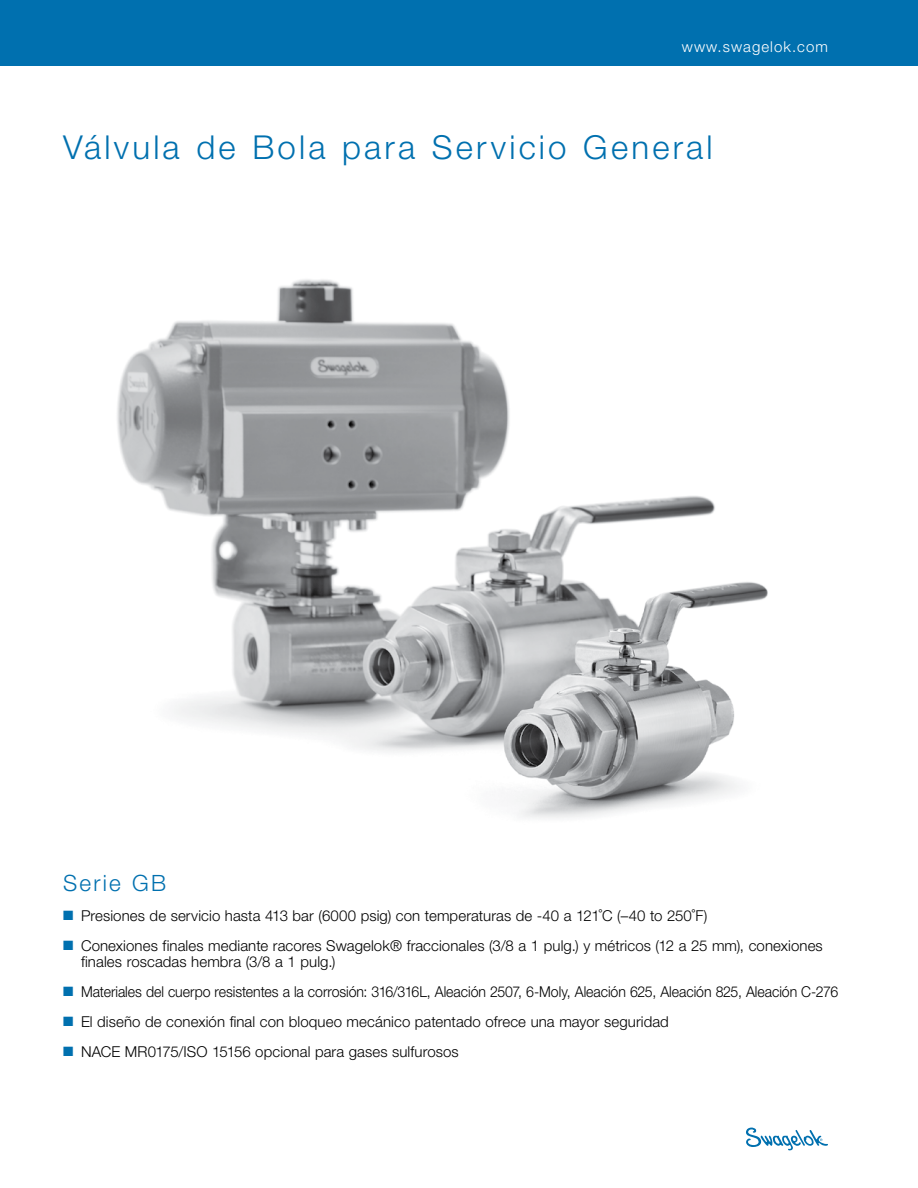
<style>
.page{position:relative;width:918px;height:1188px;background:#fff}
.page>*{position:absolute;margin:0;border:0;box-sizing:border-box;transform-origin:0 0}
.t1{font:300 33px "Helvetica Neue LT Std";letter-spacing:.095em;color:#0070af}
.t2{font:300 22.5px "Helvetica Neue LT Std";letter-spacing:.1em;color:#0070af}
.t3{font:300 15px/16.5px "Helvetica Neue LT Std";letter-spacing:.005em;color:#000}
.t4{font:300 15px "Helvetica Neue LT Std";letter-spacing:.005em;color:#000;scale:.94 1}
.t5{font:300 15px "Helvetica Neue LT Std";letter-spacing:.07em;color:#fff}
.s1{color:#0070af}
</style>
<div class="page">
<svg style="left:746px;top:1128px;width:82px;height:22px"></svg>
<img style="left:117px;top:279px;width:651px;height:539px">
<div style="left:0;top:0;width:918px;height:66px;background:#0070af"></div>
<p class="t5" style="left:682px;top:38px;width:148px">www.swagelok.com</p>
<h1 class="t1" style="left:63px;top:127px;width:651px">Válvula de Bola para Servicio General</h1>
<h2 class="t2" style="left:63px;top:869px;width:105px">Serie GB</h2>
<p class="t3" style="left:63px;top:907px;width:646px"><span class="s1">■</span> Presiones de servicio hasta 413 bar (6000 psig) con temperaturas de -40 a 121˚C (–40 to 250˚F)</p>
<p class="t3" style="left:81px;top:937px;width:743px;text-indent:-18px"><span class="s1">■</span> Conexiones finales mediante racores Swagelok® fraccionales (3/8 a 1 pulg.) y métricos (12 a 25 mm), conexiones finales roscadas hembra (3/8 a 1 pulg.)</p>
<p class="t4" style="left:63px;top:983px;width:826px"><span class="s1">■</span> Materiales del cuerpo resistentes a la corrosión: 316/316L, Aleación 2507, 6-Moly, Aleación 625, Aleación 825, Aleación C-276</p>
<p class="t3" style="left:63px;top:1013px;width:607px"><span class="s1">■</span> El diseño de conexión final con bloqueo mecánico patentado ofrece una mayor seguridad</p>
<p class="t3" style="left:63px;top:1043px;width:397px"><span class="s1">■</span> NACE MR0175/ISO 15156 opcional para gases sulfurosos</p>
</div>
